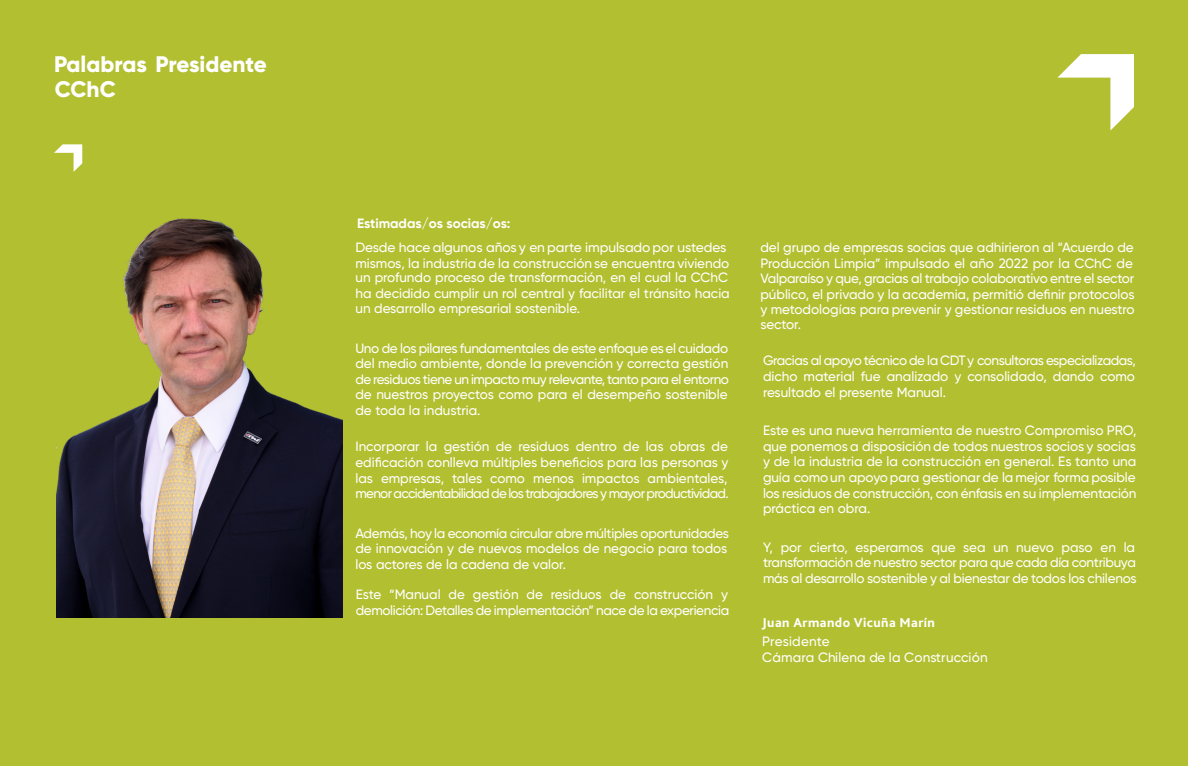
<style>
.page{position:relative;width:1188px;height:766px;background:#fff}
.page>*{position:absolute;margin:0;border:0;box-sizing:border-box;transform-origin:0 0}
.t1{font:800 22.5px/24.9px "Gilroy";color:#fff}
.t2{font:500 13.5px/15.5px "Gilroy";letter-spacing:-.005em;color:#fff;text-align:justify}
.t3{font:500 13.5px/15.8px "Gilroy";letter-spacing:-.025em;color:#fff}
.t4{font:800 13.5px "Bliss Pro";letter-spacing:.03em;color:#fff}
.t5{font:700 13.5px "Gilroy";letter-spacing:-.005em;color:#fff}
</style>
<div class="page">
<div style="left:0;top:0;width:1188px;height:765px;background:#b2bf30"></div>
<svg style="left:1057px;top:54px;width:77px;height:76px"></svg>
<svg style="left:54px;top:144px;width:28px;height:28px"></svg>
<img style="left:56px;top:218px;width:286px;height:399px">
<h1 class="t1" style="left:54px;top:53px;width:214px">Palabras Presidente<br>CChC</h1>
<p class="t5" style="left:357px;top:217px;width:155px">Estimadas/os socias/os:</p>
<p class="t2" style="left:355px;top:240px;width:376px;text-align:left">Desde hace algunos años y en parte impulsado por ustedes mismos, la industria de la construcción se encuentra viviendo un profundo proceso de transformación, en el cual la CChC ha decidido cumplir un rol central y facilitar el tránsito hacia un desarrollo empresarial sostenible.</p>
<p class="t2" style="left:355px;top:341px;width:375px">Uno de los pilares fundamentales de este enfoque esel cuidado del medio ambiente, donde la prevención y correcta gestión de residuos tiene un impacto muy relevante, tanto para el entorno de nuestros proyectos como para el desempeño sostenible de toda la industria.</p>
<p class="t2" style="left:355px;top:440px;width:375px">Incorporar la gestión de residuos dentro de las obras de edificación conlleva múltiples beneficios para las personas y las empresas, tales como menos impactos ambientales, menor accidentabilidad de los trabajadores y mayor productividad.</p>
<p class="t2" style="left:355px;top:526px;width:375px;text-align:left">Además, hoy la economía circular abre múltiples oportunidades de innovación y de nuevos modelos de negocio para todos los actores de la cadena de valor.</p>
<p class="t3" style="left:356px;top:587px;width:375px">Este “Manual de gestión de residuos de construcción y demolición: Detalles de implementación” nace de la experiencia</p>
<p class="t2" style="left:760px;top:240px;width:376px;text-align:left">del grupo de empresas socias que adhirieron al “Acuerdo de Producción Limpia” impulsado el año 2022 por la CChC de Valparaíso y que, gracias al trabajo colaborativo entre el sector público, el privado y la academia, permitió definir protocolos y metodologías para prevenir y gestionar residuos en nuestro sector.</p>
<p class="t2" style="left:763px;top:354px;width:374px">Gracias al apoyo técnico de la CDT y consultoras especializadas, dicho material fue analizado y consolidado, dando como resultado el presente Manual.</p>
<p class="t2" style="left:763px;top:424px;width:375px">Este es una nueva herramienta de nuestro Compromiso PRO, que ponemos a disposición de todos nuestros socios y socias y de la industria de la construcción en general. Es tanto una guía como un apoyo para gestionar de lamejor forma posible los residuos de construcción, con énfasis en su implementación práctica en obra.</p>
<p class="t2" style="left:763px;top:540px;width:375px">Y, por cierto, esperamos que sea un nuevo paso en la transformación de nuestro sector para que cada día contribuya más al desarrollo sostenible y al bienestar de todos los chilenos</p>
<p class="t4" style="left:762px;top:617px;width:174px">Juan Armando Vicuña Marín</p>
<p class="t2" style="left:762px;top:633px;width:227px;line-height:16.4px">Presidente<br>Cámara Chilena de la Construcción</p>
</div>
